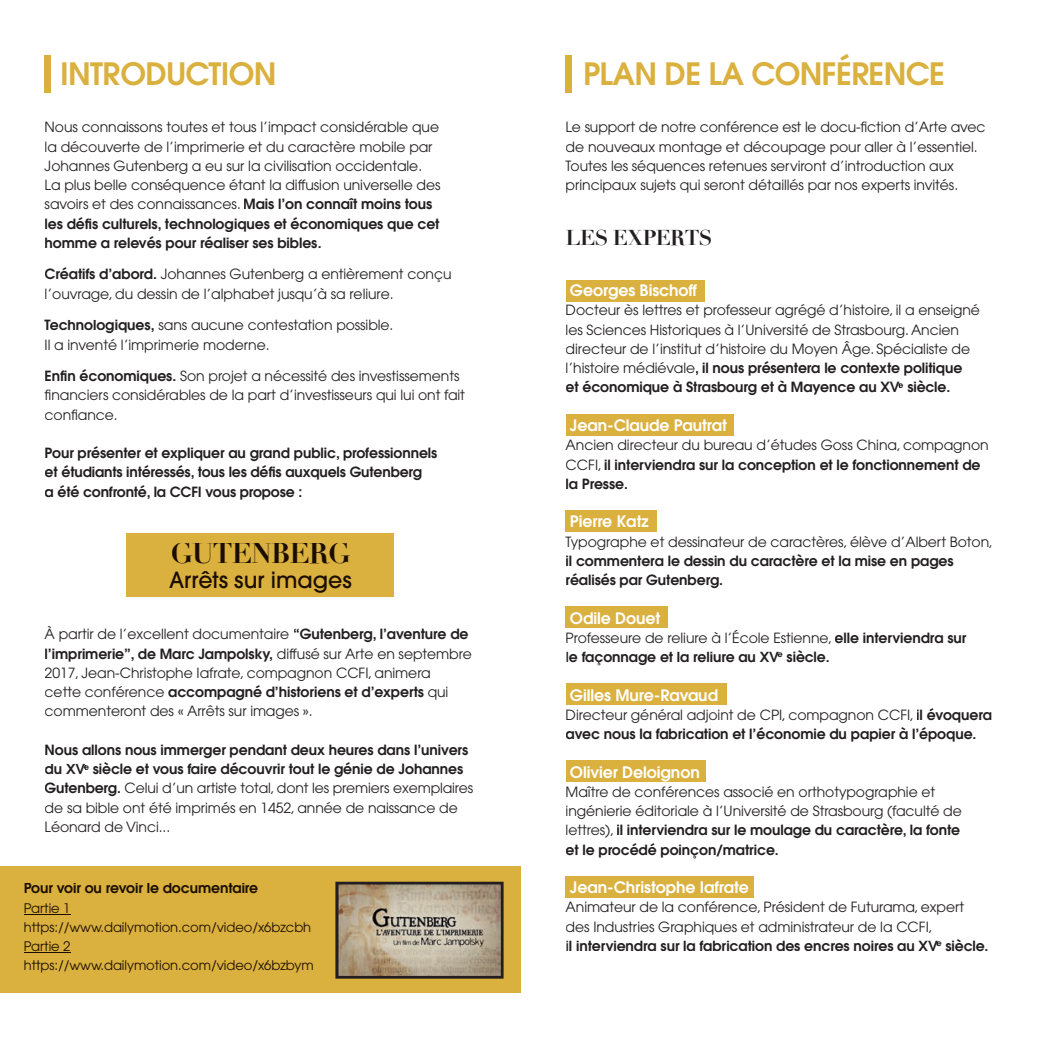
<style>
.page{position:relative;width:1042px;height:1042px;background:#fff}
.page>*{position:absolute;margin:0;border:0;box-sizing:border-box;transform-origin:0 0}
.t1{font:600 30.62px "Avant Garde";letter-spacing:-.02em;color:#dab03e}
.t2{font:700 28px "Didot";letter-spacing:-.03em;color:#1b0e00}
.t3{font:500 22.05px "Avant Garde";color:#1b0e00}
.t4{font:700 21px "Didot";letter-spacing:-.03em;color:#231f20}
.t5{font:600 15.75px "Avant Garde";letter-spacing:-.005em;color:#fff}
.t6{font:14px/19.2px "Avant Garde";letter-spacing:-.005em;color:#231f20}
.t7{font:600 14px/19.2px "Avant Garde";letter-spacing:-.005em;color:#231f20}
.t8{font:600 14px "Avant Garde";letter-spacing:-.005em;color:#1b0e00}
.t9{font:13.12px/19.2px "Avant Garde";letter-spacing:-.005em;color:#1b0e00}
.s1{font-weight:600}
.s2{font-weight:400}
</style>
<div class="page">
<div style="left:0;top:866px;width:521px;height:126px;background:#dab03e"></div>
<div style="left:126px;top:533px;width:268px;height:64px;background:#dab03e"></div>
<div style="left:566px;top:414px;width:167px;height:21px;background:#dab03e"></div>
<div style="left:566px;top:280px;width:138px;height:21px;background:#dab03e"></div>
<div style="left:566px;top:510px;width:91px;height:21px;background:#dab03e"></div>
<div style="left:566px;top:606px;width:102px;height:22px;background:#dab03e"></div>
<div style="left:566px;top:683px;width:160px;height:21px;background:#dab03e"></div>
<div style="left:566px;top:760px;width:139px;height:22px;background:#dab03e"></div>
<div style="left:566px;top:877px;width:188px;height:21px;background:#dab03e"></div>
<div style="left:45px;top:55px;width:6px;height:37px;background:#dab03e"></div>
<div style="left:566px;top:55px;width:6px;height:37px;background:#dab03e"></div>
<svg style="left:335px;top:882px;width:168px;height:96px;background:#a69984"></svg>
<hr style="left:24px;top:913px;width:47px;height:1px;background:#1b0e00">
<hr style="left:24px;top:952px;width:47px;height:1px;background:#1b0e00">
<h1 class="t1" style="left:60px;top:54px;width:218px">INTRODUCTION</h1>
<h1 class="t1" style="left:583px;top:54px;width:363px">PLAN DE LA CONFÉRENCE</h1>
<p class="t6" style="left:45px;top:118px;width:397px">Nous connaissons toutes et tous l’impact considérable que la découverte de l’imprimerie et du caractère mobile par Johannes Gutenberg a eu sur la civilisation occidentale.<br>La plus belle conséquence étant la diffusion universelle des savoirs et des connaissances. <span class="s1">Mais l’on connaît moins tous les défis culturels, technologiques et économiques que cet homme a relevés pour réaliser ses bibles.</span></p>
<p class="t6" style="left:45px;top:265px;width:408px"><span class="s1">Créatifs d’abord.</span> Johannes Gutenberg a entièrement conçu l’ouvrage, du dessin de l’alphabet jusqu’à sa reliure.</p>
<p class="t6" style="left:45px;top:315px;width:350px"><span class="s1">Technologiques,</span> sans aucune contestation possible.<br>Il a inventé l’imprimerie moderne.</p>
<p class="t6" style="left:45px;top:366px;width:422px"><span class="s1">Enfin économiques.</span> Son projet a nécessité des investissements financiers considérables de la part d’investisseurs qui lui ont fait confiance.</p>
<p class="t7" style="left:45px;top:443px;width:394px">Pour présenter et expliquer au grand public, professionnels et étudiants intéressés, tous les défis auxquels Gutenberg<br>a été confronté, la CCFI vous propose :</p>
<p class="t6" style="left:566px;top:118px;width:421px">Le support de notre conférence est le docu-fiction d’Arte avec de nouveaux montage et découpage pour aller à l’essentiel.<br>Toutes les séquences retenues serviront d’introduction aux principaux sujets qui seront détaillés par nos experts invités.</p>
<h3 class="t4" style="left:566px;top:224px;width:148px">LES EXPERTS</h3>
<p class="t5" style="left:570px;top:280px;width:129px">Georges Bischoff</p>
<p class="t6" style="left:566px;top:301px;width:416px">Docteur ès lettres et professeur agrégé d’histoire, il a enseigné les Sciences Historiques à l’Université de Strasbourg. Ancien directeur de l’institut d’histoire du Moyen Âge. Spécialiste de l’histoire médiévale<span class="s1">, il nous présentera le contexte politique<br>et économique à Strasbourg et à Mayence au XV</span><sup>e</sup> <span class="s1">siècle.</span></p>
<p class="t5" style="left:570px;top:415px;width:158px">Jean-Claude Pautrat</p>
<p class="t7" style="left:566px;top:435px;width:424px"><span class="s2">Ancien directeur du bureau d’études Goss China, compagnon<br>CCFI,</span> il interviendra sur la conception et le fonctionnement de la Presse.</p>
<p class="t5" style="left:570px;top:511px;width:80px">Pierre Katz</p>
<p class="t6" style="left:566px;top:532px;width:429px">Typographe et dessinateur de caractères, élève d’Albert Boton,</p>
<p class="t7" style="left:566px;top:551px;width:389px">il commentera le dessin du caractère et la mise en pages réalisés par Gutenberg.</p>
<p class="t5" style="left:570px;top:607px;width:92px">Odile Douet</p>
<p class="t7" style="left:566px;top:628px;width:402px"><span class="s2">Professeure de reliure à l’École Estienne,</span> elle interviendra sur le façonnage et la reliure au XV<sup>e</sup> siècle.</p>
<p class="t5" style="left:570px;top:684px;width:150px">Gilles Mure-Ravaud</p>
<p class="t7" style="left:566px;top:705px;width:428px"><span class="s2">Directeur général adjoint de CPI, compagnon CCFI,</span> il évoquera avec nous la fabrication et l’économie du papier à l’époque.</p>
<p class="t5" style="left:570px;top:761px;width:131px">Olivier Deloignon</p>
<p class="t6" style="left:566px;top:782px;width:398px">Maître de conférences associé en orthotypographie et ingénierie éditoriale à l’Université de Strasbourg (faculté de lettres), <span class="s1">il interviendra sur le moulage du caractère, la fonte et le procédé poinçon/matrice.</span></p>
<p class="t5" style="left:570px;top:877px;width:180px">Jean-Christophe Iafrate</p>
<p class="t6" style="left:566px;top:897px;width:424px">Animateur de la conférence, Président de Futurama, expert des Industries Graphiques et administrateur de la CCFI,<br><span class="s1">il interviendra sur la fabrication des encres noires au XV</span><sup>e</sup> <span class="s1">siècle.</span></p>
<h2 class="t2" style="left:171px;top:536px;width:181px">GUTENBERG</h2>
<h3 class="t3" style="left:169px;top:566px;width:184px">Arrêts sur images</h3>
<p class="t6" style="left:45px;top:624px;width:429px">À partir de l’excellent documentaire <span class="s1">“Gutenberg, l’aventure de l’imprimerie”, de Marc Jampolsky,</span> diffusé sur Arte en septembre 2017, Jean-Christophe Iafrate, compagnon CCFI, animera<br>cette conférence <span class="s1">accompagné d’historiens et d’experts</span> qui commenteront des « Arrêts sur images ».</p>
<p class="t7" style="left:45px;top:740px;width:430px">Nous allons nous immerger pendant deux heures dans l’univers du XV<sup>e</sup> siècle et vous faire découvrir tout le génie de Johannes Gutenberg. <span class="s2">Celui d’un artiste total, dont les premiers exemplaires de sa bible ont été imprimés en 1452, année de naissance de Léonard de Vinci...</span></p>
<p class="t8" style="left:24px;top:879px;width:236px">Pour voir ou revoir le documentaire</p>
<p class="t9" style="left:24px;top:898px;width:291px">Partie 1 https://www.dailymotion.com/video/x6bzcbh<br>Partie 2 https://www.dailymotion.com/video/x6bzbym</p>
</div>
